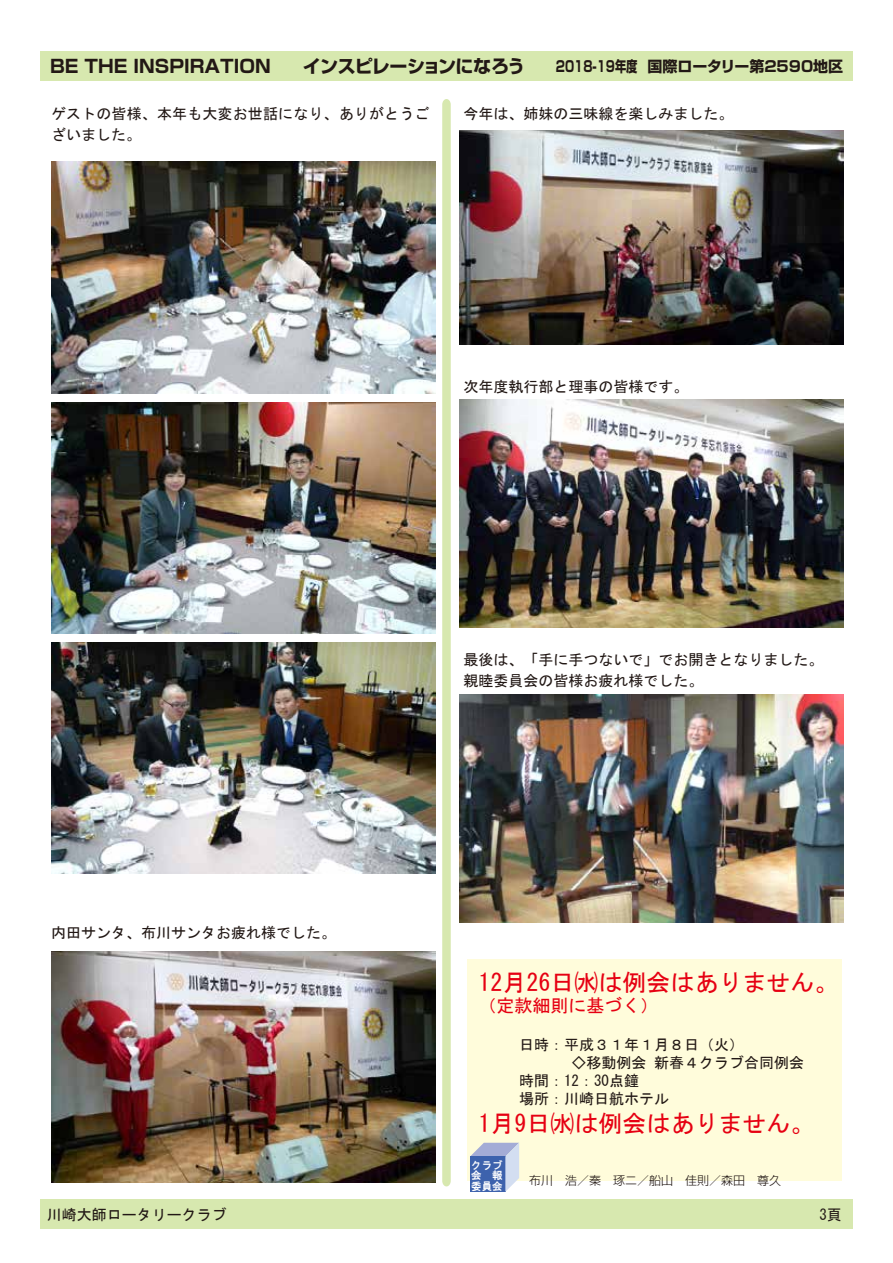
<style>
.page{position:relative;width:893px;height:1263px;background:#fff}
.page>*{position:absolute;margin:0;border:0;box-sizing:border-box;transform-origin:0 0}
.t1{font:24px "MS Gothic";color:#e60012}
.t2{font:700 18px "Shin Go Pro";color:#221815}
.t3{font:700 18px "Shin Go Pro";letter-spacing:-.04em;color:#221815}
.t4{font:18px "MS Gothic";color:#e60012}
.t5{font:15px/21px "MS Gothic";color:#221815}
.t6{font:700 15px "Shin Go Pro";color:#221815;scale:.75 1}
.t7{font:300 12px "Shin Go Pro";color:#221815}
.t8{font:10.5px/10.5px "HGS Gothic E";color:#fff;text-align:justify}
</style>
<div class="page">
<div style="left:40px;top:1199px;width:813px;height:30px;background:#d7e8af"></div>
<svg style="left:442px;top:99px;width:9px;height:1087px;background:#d9e9b3"></svg>
<div style="left:40px;top:51px;width:813px;height:30px;background:#d7e8af"></div>
<div style="left:467px;top:960px;width:375px;height:221px;background:#fffcdb"></div>
<svg style="left:470px;top:1143px;width:49px;height:49px;background:#7d95c7"></svg>
<img style="left:51px;top:162px;width:384px;height:231px">
<img style="left:51px;top:403px;width:384px;height:231px">
<img style="left:51px;top:642px;width:384px;height:231px">
<img style="left:51px;top:951px;width:384px;height:232px">
<img style="left:459px;top:131px;width:384px;height:214px">
<img style="left:459px;top:399px;width:384px;height:229px">
<img style="left:459px;top:694px;width:384px;height:229px">
<p class="t2" style="left:50px;top:52px;width:222px">BE THE INSPIRATION</p>
<p class="t3" style="left:303px;top:52px;width:224px">インスピレーションになろう</p>
<p class="t6" style="left:556px;top:54px;width:385px">2018-19年度 国際ロータリー第2590地区</p>
<p class="t5" style="left:51px;top:103px;width:380px">ゲストの皆様、本年も大変お世話になり、ありがとうございました。</p>
<p class="t5" style="left:463px;top:103px;width:271px">今年は、姉妹の三味線を楽しみました。</p>
<p class="t5" style="left:463px;top:376px;width:226px">次年度執行部と理事の皆様です。</p>
<p class="t5" style="left:51px;top:922px;width:286px">内田サンタ、布川サンタお疲れ様でした。</p>
<p class="t5" style="left:463px;top:649px;width:361px">最後は、「手に手つないで」でお開きとなりました。親睦委員会の皆様お疲れ様でした。</p>
<h1 class="t1" style="left:478px;top:971px;width:362px">12月26日㈬は例会はありません。</h1>
<p class="t4" style="left:478px;top:997px;width:181px">（定款細則に基づく）</p>
<p class="t5" style="left:519px;top:1034px;width:226px">日時：平成３１年１月８日（火）</p>
<p class="t5" style="left:572px;top:1052px;width:234px">◇移動例会 新春４クラブ合同例会</p>
<p class="t5" style="left:519px;top:1070px;width:121px">時間：12：30点鐘</p>
<p class="t5" style="left:519px;top:1088px;width:151px">場所：川崎日航ホテル</p>
<h1 class="t1" style="left:478px;top:1111px;width:338px">1月9日㈬は例会はありません。</h1>
<p class="t8" style="left:471px;top:1159px;width:33px">クラブ会　報委員会</p>
<p class="t7" style="left:529px;top:1170px;width:253px">布川　浩／秦　琢ニ／船山　佳則／森田　尊久</p>
<p class="t5" style="left:47px;top:1204px;width:181px">川崎大師ロータリークラブ</p>
<p class="t5" style="left:819px;top:1204px;width:24px">3頁</p>
</div>
